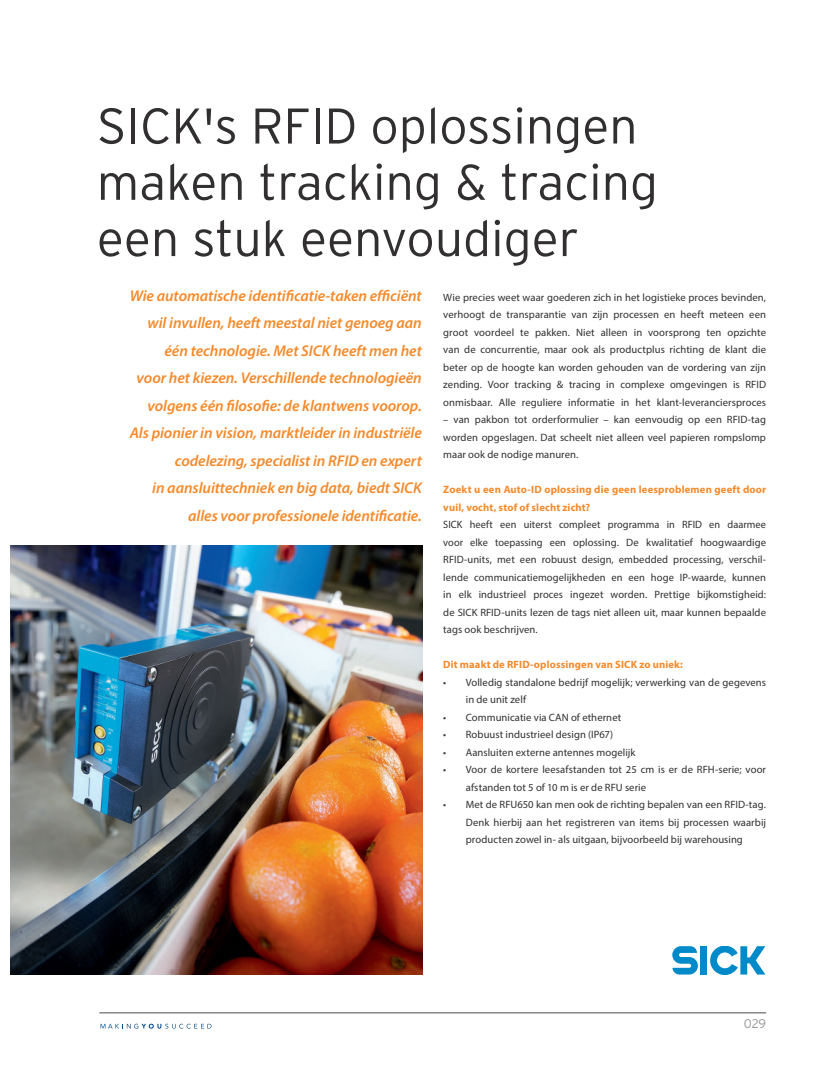
<style>
.page{position:relative;width:837px;height:1074px;background:#fff}
.page>*{position:absolute;margin:0;border:0;box-sizing:border-box;transform-origin:0 0}
.t1{font:300 50px/56.2px "Interstate";color:#312f30}
.t2{font:italic 600 15.62px/27.5px "Myriad Pro";letter-spacing:-.005em;color:#f68a2a;text-align:right}
.t3{font:300 12.5px "Interstate";color:#939598}
.t4{font:10.62px/17.5px "Myriad Pro";letter-spacing:.01em;color:#312f30;text-align:justify}
.t5{font:700 10.62px/17.5px "Myriad Pro";letter-spacing:.015em;color:#f68a2a}
</style>
<div class="page">
<hr style="left:99px;top:1012px;width:666px;height:1px;background:#4b4c4d">
<svg style="left:100px;top:1023px;width:111px;height:5px"></svg>
<img style="left:11px;top:546px;width:411px;height:428px">
<div style="left:700px;top:946px;width:7px;height:28px;background:#008aca"></div>
<svg style="left:672px;top:946px;width:25px;height:28px"></svg>
<svg style="left:710px;top:946px;width:55px;height:28px"></svg>
<h1 class="t1" style="left:97px;top:97px;width:562px">SICK's RFID oplossingen maken tracking &amp; tracing een stuk eenvoudiger</h1>
<p class="t2" style="left:130px;top:281px;width:293px">Wie automatische identificatie-taken efficiënt wil invullen, heeft meestal niet genoeg aan één technologie. Met SICK heeft men het<br>voor het kiezen. Verschillende technologieën volgens één filosofie: de klantwens voorop.<br>Als pionier in vision, marktleider in industriële codelezing, specialist in RFID en expert<br>in aansluittechniek en big data, biedt SICK alles voor professionele identificatie.</p>
<p class="t4" style="left:443px;top:288px;width:324px">Wie precies weet waar goederen zich in het logistieke proces bevinden, verhoogt de transparantie van zijn processen en heeft meteen een groot voordeel te pakken. Niet alleen in voorsprong ten opzichte van de concurrentie, maar ook als productplus richting de klant die beter op de hoogte kan worden gehouden van de vordering van zijn zending. Voor tracking &amp; tracing in complexe omgevingen is RFID onmisbaar. Alle reguliere informatie in het klant-leveranciersproces</p>
<p class="t4" style="left:443px;top:411px;width:324px">– van pakbon tot orderformulier – kan eenvoudig op een RFID-tag worden opgeslagen. Dat scheelt niet alleen veel papieren rompslomp maar ook de nodige manuren.</p>
<p class="t5" style="left:443px;top:480px;width:324px">Zoekt u een Auto-ID oplossing die geen leesproblemen geeft door vuil, vocht, stof of slecht zicht?</p>
<p class="t4" style="left:443px;top:516px;width:324px">SICK heeft een uiterst compleet programma in RFID en daarmee voor elke toepassing een oplossing. De kwalitatief hoogwaardige RFID-units, met een robuust design, embedded processing, verschil&shy;lende communicatiemogelijkheden en een hoge IP-waarde, kunnen in elk industrieel proces ingezet worden. Prettige bijkomstigheid: de SICK RFID-units lezen de tags niet alleen uit, maar kunnen bepaalde tags ook beschrijven.</p>
<p class="t5" style="left:443px;top:655px;width:241px">Dit maakt de RFID-oplossingen van SICK zo uniek:</p>
<p class="t4" style="left:465px;top:673px;width:301px;text-indent:-23px">• Volledig standalone bedrijf mogelijk; verwerking van de gegevens in de unit zelf</p>
<p class="t4" style="left:443px;top:708px;width:179px">• Communicatie via CAN of ethernet</p>
<p class="t4" style="left:443px;top:726px;width:171px">• Robuust industrieel design (IP67)</p>
<p class="t4" style="left:443px;top:743px;width:194px">• Aansluiten externe antennes mogelijk</p>
<p class="t4" style="left:465px;top:761px;width:301px;text-indent:-23px">• Voor de kortere leesafstanden tot 25 cm is er de RFH-serie; voor afstanden tot 5 of 10 m is er de RFU serie</p>
<p class="t4" style="left:465px;top:796px;width:301px;text-indent:-23px">• Met de RFU650 kan men ook de richting bepalen van een RFID-tag.<br>Denk hierbij aan het registreren van items bij processen waarbij producten zowel in- als uitgaan, bijvoorbeeld bij warehousing</p>
<p class="t3" style="left:743px;top:1016px;width:24px">029</p>
</div>
